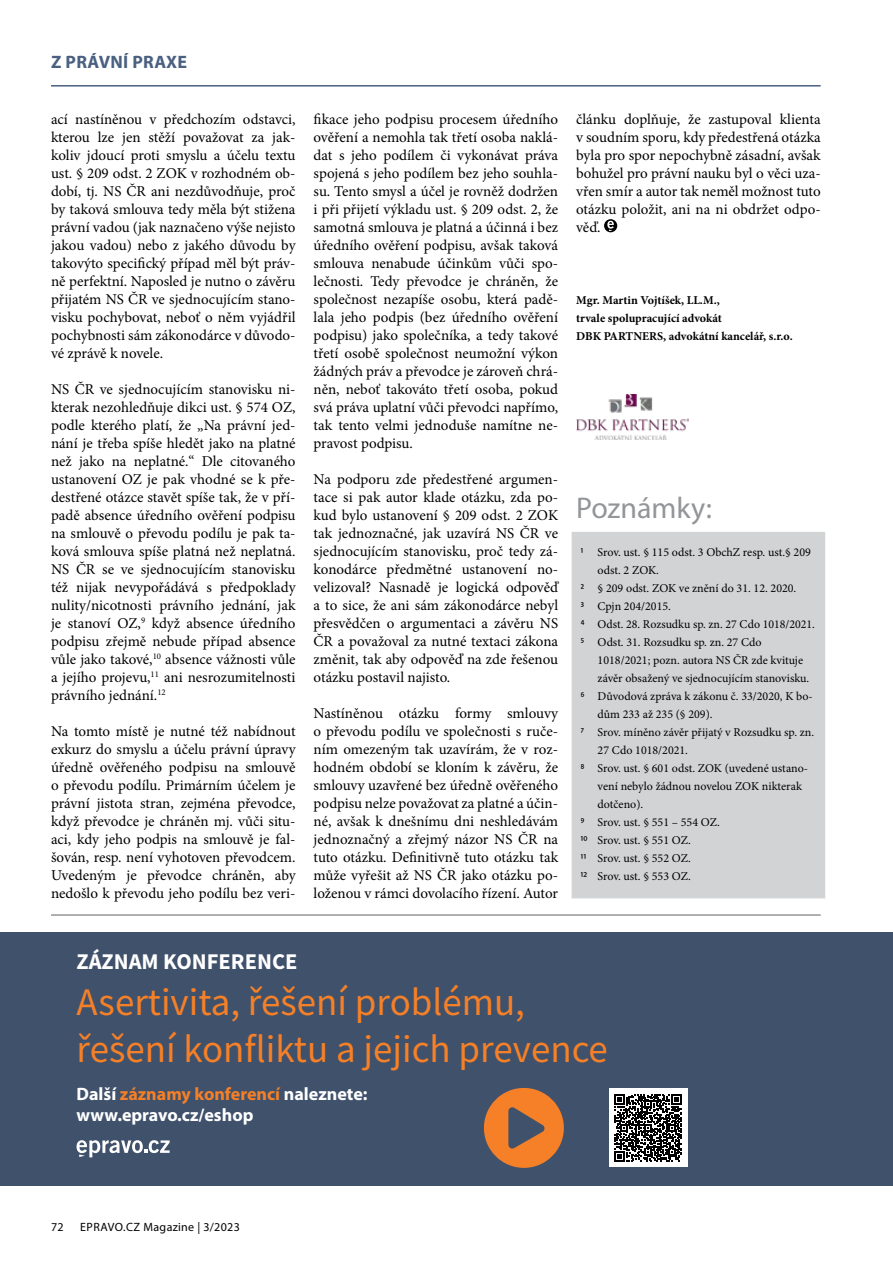
<style>
.page{position:relative;width:893px;height:1263px;background:#fff}
.page>*{position:absolute;margin:0;border:0;box-sizing:border-box;transform-origin:0 0}
.t1{font:39px/46.8px "Source Sans Pro";color:#f58027}
.t2{font:30px "Myriad Pro";color:#939598}
.t3{font:700 22.5px "Source Sans Pro";color:#fff}
.t4{font:700 18px/21.6px "Myriad Pro";color:#fff}
.t5{font:700 18px "Myriad Pro";letter-spacing:.02em;color:#4a6081}
.t6{font:15px/18px "Minion Pro";color:#000;text-align:justify}
.t7{font:12px "Minion Pro";color:#000}
.t8{font:700 12px/18px "Minion Pro";color:#000}
.t9{font:12px "Myriad Pro";letter-spacing:.025em;color:#000}
.s1{font-family:"Myriad Pro"}
.s2{color:#f58027}
</style>
<div class="page">
<svg style="left:604px;top:219px;width:13px;height:13px"></svg>
<svg style="left:607px;top:221px;width:7px;height:10px"></svg>
<div style="left:576px;top:536px;width:245px;height:358px;background:#d1d3d4"></div>
<div style="left:572px;top:532px;width:253px;height:366px;border:9px solid #d1d3d4"></div>
<img style="left:576px;top:394px;width:112px;height:45px">
<div style="left:0;top:932px;width:893px;height:254px;background:#40516b"></div>
<div style="left:609px;top:1088px;width:78px;height:79px;background:#fff"></div>
<svg style="left:615px;top:1094px;width:66px;height:67px"></svg>
<hr style="left:51px;top:914px;width:770px;height:2px;background:#939598">
<svg style="left:77px;top:1140px;width:93px;height:17px"></svg>
<svg style="left:484px;top:1088px;width:80px;height:80px"></svg>
<hr style="left:51px;top:85px;width:770px;height:2px;background:#4a6081">
<p class="t5" style="left:51px;top:52px;width:137px">Z PRÁVNÍ PRAXE</p>
<p class="t6" style="left:51px;top:111px;width:246px">ací nastíněnou v předchozím odstavci, kterou lze jen stěží považovat za jak&shy;koliv jdoucí proti smyslu a účelu textu ust. § 209 odst. 2 ZOK v rozhodném ob&shy;dobí, tj. NS ČR ani nezdůvodňuje, proč by taková smlouva tedy měla být stižena právní vadou (jak naznačeno výše nejisto jakou vadou) nebo z jakého důvodu by takovýto specifický případ měl být práv&shy;ně perfektní. Naposled je nutno o závěru přijatém NS ČR ve sjednocujícím stano&shy;visku pochybovat, neboť o něm vyjádřil pochybnosti sám zákonodárce v důvodo&shy;vé zprávě k novele.</p>
<p class="t6" style="left:51px;top:381px;width:246px">NS ČR ve sjednocujícím stanovisku ni&shy;kterak nezohledňuje dikci ust. § 574 OZ, podle kterého platí, že „Na právní jed&shy;nání je třeba spíše hledět jako na platné než jako na neplatné.“ Dle citovaného ustanovení OZ je pak vhodné se k pře&shy;destřené otázce stavět spíše tak, že v pří&shy;padě absence úředního ověření podpisu na smlouvě o převodu podílu je pak ta&shy;ková smlouva spíše platná než neplatná.<br>NS ČR se ve sjednocujícím stanovisku též nijak nevypořádává s předpoklady nulity/nicotnosti právního jednání, jak je stanoví OZ,<sup>9</sup> když absence úředního podpisu zřejmě nebude případ absence vůle jako takové,<sup>10</sup> absence vážnosti vůle a jejího projevu,<sup>11</sup> ani nesrozumitelnosti právního jednání.<sup>12</sup></p>
<p class="t6" style="left:51px;top:723px;width:246px">Na tomto místě je nutné též nabídnout exkurz do smyslu a účelu právní úpravy úředně ověřeného podpisu na smlouvě o převodu podílu. Primárním účelem je právní jistota stran, zejména převodce, když převodce je chráněn mj. vůči situ&shy;aci, kdy jeho podpis na smlouvě je fal&shy;šován, resp. není vyhotoven převodcem.<br>Uvedeným je převodce chráněn, aby nedošlo k převodu jeho podílu bez veri-</p>
<p class="t6" style="left:314px;top:111px;width:246px">fikace jeho podpisu procesem úředního ověření a nemohla tak třetí osoba naklá&shy;dat s jeho podílem či vykonávat práva spojená s jeho podílem bez jeho souhla&shy;su. Tento smysl a účel je rovněž dodržen i při přijetí výkladu ust. § 209 odst. 2, že samotná smlouva je platná a účinná i bez úředního ověření podpisu, avšak taková smlouva nenabude účinkům vůči spo&shy;lečnosti. Tedy převodce je chráněn, že společnost nezapíše osobu, která padě&shy;lala jeho podpis (bez úředního ověření podpisu) jako společníka, a tedy takové třetí osobě společnost neumožní výkon žádných práv a převodce je zároveň chrá&shy;něn, neboť takováto třetí osoba, pokud svá práva uplatní vůči převodci napřímo, tak tento velmi jednoduše namítne ne&shy;pravost podpisu.</p>
<p class="t6" style="left:314px;top:471px;width:246px">Na podporu zde předestřené argumen&shy;tace si pak autor klade otázku, zda po&shy;kud bylo ustanovení § 209 odst. 2 ZOK tak jednoznačné, jak uzavírá NS ČR ve sjednocujícím stanovisku, proč tedy zá&shy;konodárce předmětné ustanovení no&shy;velizoval? Nasnadě je logická odpověď a to sice, že ani sám zákonodárce nebyl přesvědčen o argumentaci a závěru NS ČR a považoval za nutné textaci zákona změnit, tak aby odpověď na zde řešenou otázku postavil najisto.</p>
<p class="t6" style="left:314px;top:705px;width:246px">Nastíněnou otázku formy smlouvy o převodu podílu ve společnosti s ruče&shy;ním omezeným tak uzavírám, že v roz&shy;hodném období se kloním k závěru, že smlouvy uzavřené bez úředně ověřeného podpisu nelze považovat za platné a účin&shy;né, avšak k dnešnímu dni neshledávám jednoznačný a zřejmý názor NS ČR na tuto otázku. Definitivně tuto otázku tak může vyřešit až NS ČR jako otázku po&shy;loženou v rámci dovolacího řízení. Autor</p>
<p class="t6" style="left:576px;top:111px;width:246px">článku doplňuje, že zastupoval klienta v soudním sporu, kdy předestřená otázka byla pro spor nepochybně zásadní, avšak bohužel pro právní nauku byl o věci uza&shy;vřen smír a autor tak neměl možnost tuto otázku položit, ani na ni obdržet odpo&shy;věď.</p>
<p class="t8" style="left:576px;top:291px;width:218px">Mgr. Martin Vojtíšek, LL.M.,<br>trvale spolupracující advokát<br>DBK PARTNERS, advokátní kancelář, s.r.o.</p>
<h2 class="t2" style="left:576px;top:490px;width:137px">Poznámky:</h2>
<p class="t7" style="left:581px;top:544px;width:232px"><span class="s1">1</span> Srov. ust. § 115 odst. 3 ObchZ resp. ust.§ 209</p>
<p class="t7" style="left:598px;top:562px;width:63px">odst. 2 ZOK.</p>
<p class="t7" style="left:581px;top:580px;width:217px"><span class="s1">2</span> § 209 odst. ZOK ve znění do 31. 12. 2020.</p>
<p class="t7" style="left:581px;top:598px;width:92px"><span class="s1">3</span> Cpjn 204/2015.</p>
<p class="t7" style="left:581px;top:616px;width:236px"><span class="s1">4</span> Odst. 28. Rozsudku sp. zn. 27 Cdo 1018/2021.</p>
<p class="t7" style="left:581px;top:634px;width:183px"><span class="s1">5</span> Odst. 31. Rozsudku sp. zn. 27 Cdo</p>
<p class="t7" style="left:598px;top:652px;width:207px">1018/2021; pozn. autora NS ČR zde kvituje</p>
<p class="t7" style="left:598px;top:670px;width:213px">závěr obsažený ve sjednocujícím stanovisku.</p>
<p class="t7" style="left:581px;top:688px;width:234px"><span class="s1">6</span> Důvodová zpráva k zákonu č. 33/2020, K bo-</p>
<p class="t7" style="left:598px;top:706px;width:116px">dům 233 až 235 (§ 209).</p>
<p class="t7" style="left:581px;top:724px;width:235px"><span class="s1">7</span> Srov. míněno závěr přijatý v Rozsudku sp. zn.</p>
<p class="t7" style="left:598px;top:742px;width:92px">27 Cdo 1018/2021.</p>
<p class="t7" style="left:581px;top:760px;width:229px"><span class="s1">8</span> Srov. ust. § 601 odst. ZOK (uvedené ustano-</p>
<p class="t7" style="left:598px;top:778px;width:206px">vení nebylo žádnou novelou ZOK nikterak</p>
<p class="t7" style="left:598px;top:796px;width:47px">dotčeno).</p>
<p class="t7" style="left:581px;top:814px;width:141px"><span class="s1">9</span> Srov. ust. § 551 – 554 OZ.</p>
<p class="t7" style="left:581px;top:832px;width:112px"><span class="s1">10</span> Srov. ust. § 551 OZ.</p>
<p class="t7" style="left:581px;top:850px;width:112px"><span class="s1">11</span> Srov. ust. § 552 OZ.</p>
<p class="t7" style="left:581px;top:868px;width:112px"><span class="s1">12</span> Srov. ust. § 553 OZ.</p>
<h3 class="t3" style="left:77px;top:946px;width:222px">ZÁZNAM KONFERENCE</h3>
<h1 class="t1" style="left:77px;top:979px;width:533px">Asertivita, řešení problému, řešení konfliktu a jejich prevence</h1>
<p class="t4" style="left:77px;top:1083px;width:293px">Další <span class="s2">záznamy konferencí</span> naleznete: www.epravo.cz/eshop</p>
<p class="t9" style="left:51px;top:1219px;width:14px">72</p>
<p class="t9" style="left:80px;top:1219px;width:161px">EPRAVO.CZ Magazine | 3/2023</p>
</div>
